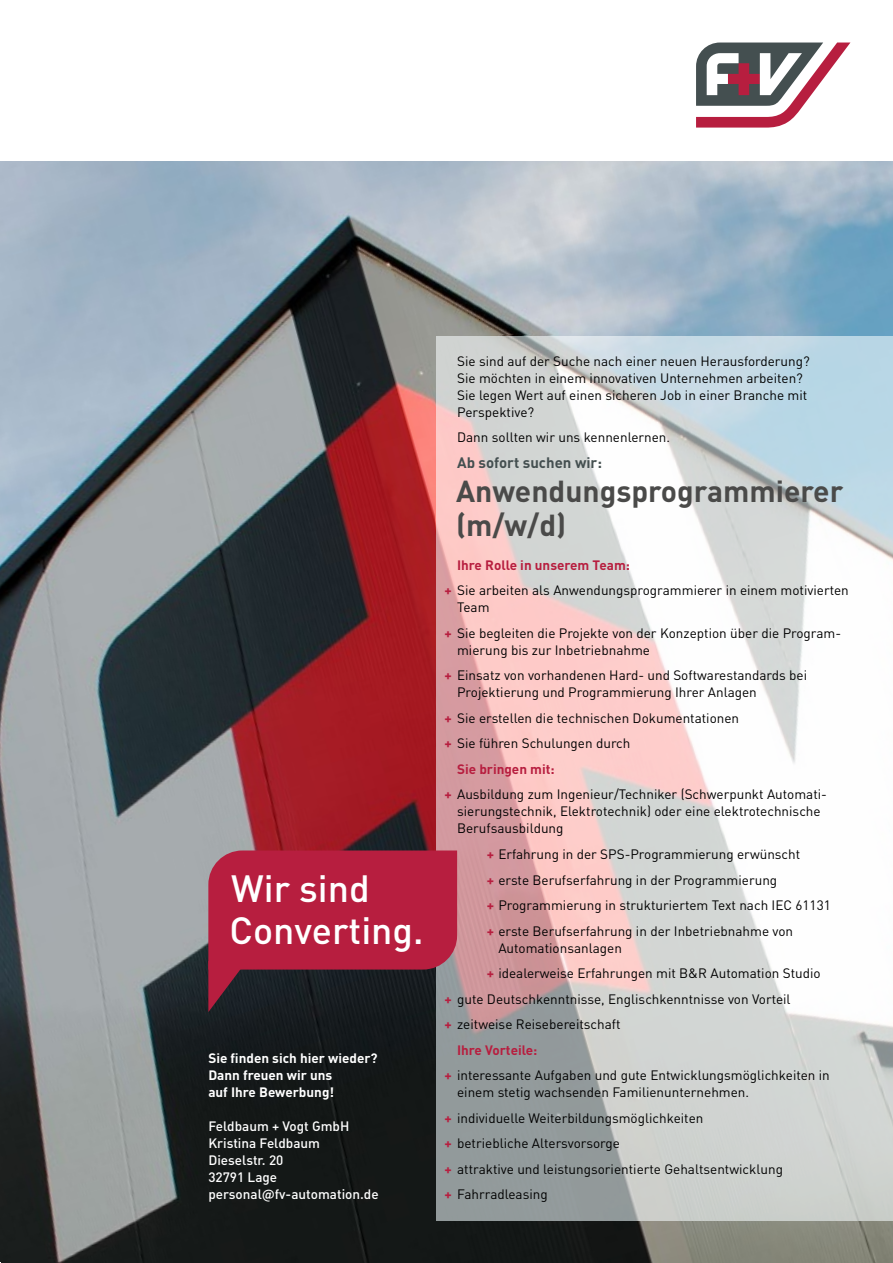
<style>
.page{position:relative;width:893px;height:1263px;background:#fff}
.page>*{position:absolute;margin:0;border:0;box-sizing:border-box;transform-origin:0 0}
._6_Highlight{font:500 37.5px/42.5px "DIN Pro";color:#fff}
._4_Stelle{font:700 30px/34px "DIN Pro";color:#4a4a49}
._8_Subhead{font:700 15px "DIN Pro";color:#444f50}
._1_Beschreibung{font:13.5px/17px "DIN Pro";color:#000}
.Adresse{font:500 13.5px/17px "DIN Pro";color:#fff}
.Zwischen-HL{font:700 13.5px/17px "DIN Pro";color:#fff}
._7_Subhead{font:700 13.5px "DIN Pro";color:#b71e3f}
.s1{font-weight:700;color:#b71e3f}
</style>
<div class="page">
<img style="left:0;top:162px;width:893px;height:1101px">
<svg style="left:436px;top:336px;width:457px;height:884px"></svg>
<svg style="left:208px;top:850px;width:249px;height:162px;background:#92223c"></svg>
<svg style="left:696px;top:43px;width:154px;height:85px"></svg>
<p class="_6_Highlight" style="left:230px;top:865px;width:195px">Wir sind<br>Converting.</p>
<p class="Zwischen-HL" style="left:208px;top:1049px;width:171px">Sie finden sich hier wieder?<br>Dann freuen wir uns<br>auf Ihre Bewerbung!</p>
<p class="Adresse" style="left:208px;top:1117px;width:172px">Feldbaum + Vogt GmbH<br>Kristina Feldbaum<br>Dieselstr. 20<br>32791 Lage personal@fv-automation.de</p>
<p class="_1_Beschreibung" style="left:457px;top:352px;width:354px">Sie sind auf der Suche nach einer neuen Herausforderung?<br>Sie möchten in einem innovativen Unternehmen arbeiten?<br>Sie legen Wert auf einen sicheren Job in einer Branche mit Perspektive?</p>
<p class="_1_Beschreibung" style="left:457px;top:428px;width:215px">Dann sollten wir uns kennenlernen.</p>
<p class="_8_Subhead" style="left:457px;top:452px;width:146px">Ab sofort suchen wir:</p>
<p class="_4_Stelle" style="left:456px;top:473px;width:389px">Anwendungsprogrammierer (m/w/d)</p>
<p class="_7_Subhead" style="left:457px;top:556px;width:174px">Ihre Rolle in unserem Team:</p>
<p class="_1_Beschreibung" style="left:457px;top:581px;width:393px;text-indent:-13px"><span class="s1">+</span> Sie arbeiten als Anwendungsprogrammierer in einem motivierten<br>Team</p>
<p class="_1_Beschreibung" style="left:457px;top:624px;width:386px;text-indent:-13px"><span class="s1">+</span> Sie begleiten die Projekte von der Konzeption über die Program&shy;mierung bis zur Inbetriebnahme</p>
<p class="_1_Beschreibung" style="left:457px;top:666px;width:351px;text-indent:-13px"><span class="s1">+</span> Einsatz von vorhandenen Hard- und Softwarestandards bei<br>Projektierung und Programmierung Ihrer Anlagen</p>
<p class="_1_Beschreibung" style="left:444px;top:709px;width:296px"><span class="s1">+</span> Sie erstellen die technischen Dokumentationen</p>
<p class="_1_Beschreibung" style="left:444px;top:734px;width:188px"><span class="s1">+</span> Sie führen Schulungen durch</p>
<p class="_7_Subhead" style="left:457px;top:760px;width:99px">Sie bringen mit:</p>
<p class="_1_Beschreibung" style="left:457px;top:785px;width:371px;text-indent:-13px"><span class="s1">+</span> Ausbildung zum Ingenieur/Techniker (Schwerpunkt Automati&shy;sierungstechnik, Elektrotechnik) oder eine elektrotechnische<br>Berufsausbildung</p>
<p class="_1_Beschreibung" style="left:487px;top:845px;width:315px"><span class="s1">+</span> Erfahrung in der SPS-Programmierung erwünscht</p>
<p class="_1_Beschreibung" style="left:487px;top:871px;width:292px"><span class="s1">+</span> erste Berufserfahrung in der Programmierung</p>
<p class="_1_Beschreibung" style="left:487px;top:896px;width:345px"><span class="s1">+</span> Programmierung in strukturiertem Text nach IEC 61131</p>
<p class="_1_Beschreibung" style="left:498px;top:922px;width:296px;text-indent:-11px"><span class="s1">+</span> erste Berufserfahrung in der Inbetriebnahme von<br>Automationsanlagen</p>
<p class="_1_Beschreibung" style="left:487px;top:964px;width:335px"><span class="s1">+</span> idealerweise Erfahrungen mit B&amp;R Automation Studio</p>
<p class="_1_Beschreibung" style="left:444px;top:990px;width:348px"><span class="s1">+</span> gute Deutschkenntnisse, Englischkenntnisse von Vorteil</p>
<p class="_1_Beschreibung" style="left:444px;top:1015px;width:178px"><span class="s1">+</span> zeitweise Reisebereitschaft</p>
<p class="_7_Subhead" style="left:457px;top:1040px;width:82px">Ihre Vorteile:</p>
<p class="_1_Beschreibung" style="left:457px;top:1066px;width:374px;text-indent:-13px"><span class="s1">+</span> interessante Aufgaben und gute Entwicklungsmöglichkeiten in einem stetig wachsenden Familienunternehmen.</p>
<p class="_1_Beschreibung" style="left:444px;top:1109px;width:261px"><span class="s1">+</span> individuelle Weiterbildungsmöglichkeiten</p>
<p class="_1_Beschreibung" style="left:444px;top:1134px;width:177px"><span class="s1">+</span> betriebliche Altersvorsorge</p>
<p class="_1_Beschreibung" style="left:444px;top:1160px;width:340px"><span class="s1">+</span> attraktive und leistungsorientierte Gehaltsentwicklung</p>
<p class="_1_Beschreibung" style="left:444px;top:1185px;width:105px"><span class="s1">+</span> Fahrradleasing</p>
</div>
